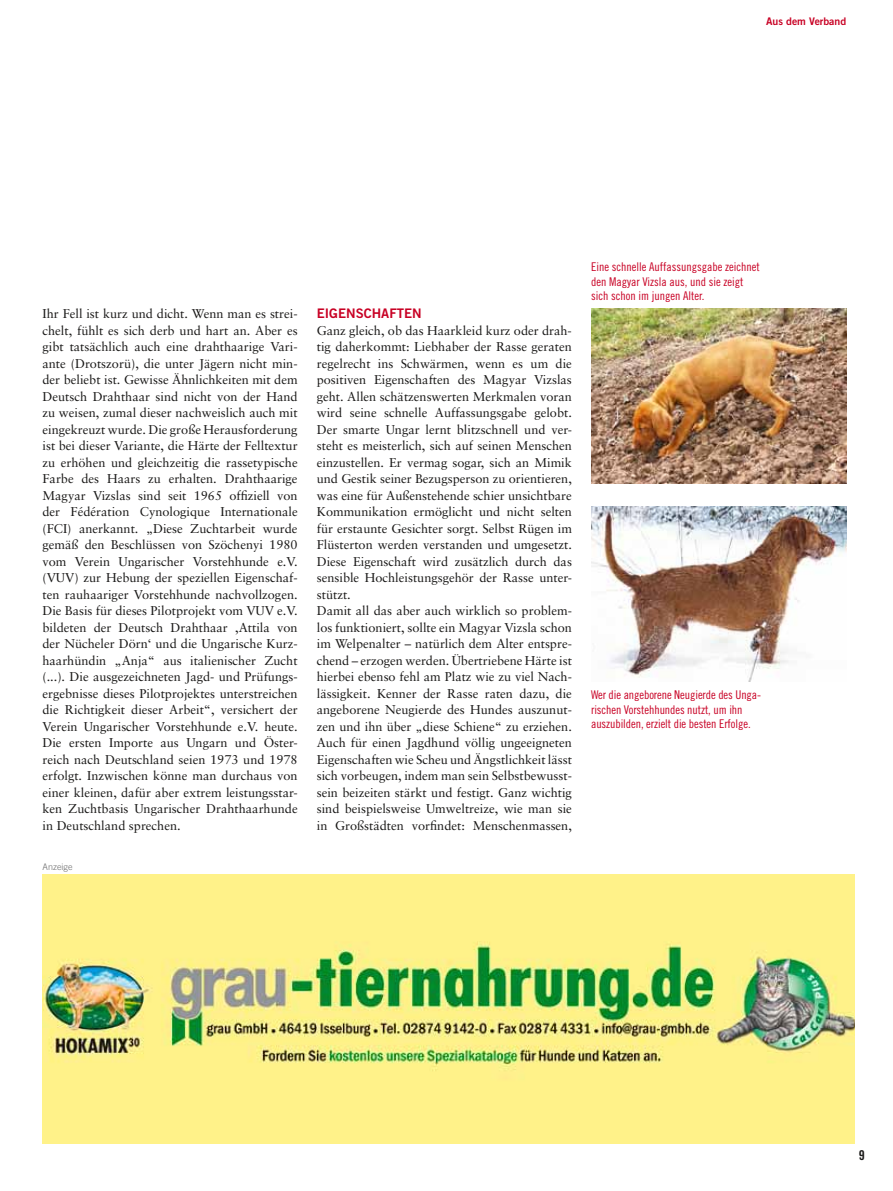
<style>
.page{position:relative;width:893px;height:1191px;background:#fff}
.page>*{position:absolute;margin:0;border:0;box-sizing:border-box;transform-origin:0 0}
.t1{font:13.5px "Trade Gothic Bold Cond Twenty";color:#181716}
.t2{font:13.2px "Trade Gothic Bold Two";color:#c80024}
.t3{font:12.75px/16.5px "Sabon";color:#181716;text-align:justify}
.t4{font:12px/14.4px "Trade Gothic Cond Eighteen";letter-spacing:-.005em;color:#c80024}
.t5{font:10.5px "Trade Gothic Bold Two";color:#c80024}
.t6{font:300 9px "Trade Gothic";color:#6e6e6e}
</style>
<div class="page">
<img style="left:591px;top:309px;width:255px;height:174px">
<img style="left:591px;top:507px;width:255px;height:174px">
<img style="left:43px;top:874px;width:812px;height:269px">
<p class="t5" style="left:766px;top:14px;width:82px">Aus dem Verband</p>
<p class="t3" style="left:43px;top:305px;width:257px">Ihr Fell ist kurz und dicht. Wenn man es strei&shy;chelt, fühlt es sich derb und hart an. Aber es gibt tatsächlich auch eine drahthaarige Vari&shy;ante (Drotszorü), die unter Jägern nicht min&shy;der beliebt ist. Gewisse Ähnlichkeiten mit dem Deutsch Drahthaar sind nicht von der Hand zu weisen, zumal dieser nachweislich auch mit eingekreuzt wurde. Die große Herausforderung ist bei dieser Variante, die Härte der Felltextur zu erhöhen und gleichzeitig die rassetypische Farbe des Haars zu erhalten. Drahthaarige Magyar Vizslas sind seit 1965 offiziell von der Fédération Cynologique Internationale (FCI) anerkannt. „Diese Zuchtarbeit wurde gemäß den Beschlüssen von Szöchenyi 1980 vom Verein Ungarischer Vorstehhunde e.V. (VUV) zur Hebung der speziellen Eigenschaf&shy;ten rauhaariger Vorstehhunde nachvollzogen.<br>Die Basis für dieses Pilotprojekt vom VUV e.V. bildeten der Deutsch Drahthaar ,Attila von der Nücheler Dörn‘ und die Ungarische Kurz&shy;haarhündin „Anja“ aus italienischer Zucht (...). Die ausgezeichneten Jagd- und Prüfungs&shy;ergebnisse dieses Pilotprojektes unterstreichen die Richtigkeit dieser Arbeit“, versichert der Verein Ungarischer Vorstehhunde e.V. heute.<br>Die ersten Importe aus Ungarn und Öster&shy;reich nach Deutschland seien 1973 und 1978 erfolgt. Inzwischen könne man durchaus von einer kleinen, dafür aber extrem leistungsstar&shy;ken Zuchtbasis Ungarischer Drahthaarhunde in Deutschland sprechen.</p>
<p class="t2" style="left:317px;top:305px;width:106px">Eigenschaften</p>
<p class="t3" style="left:317px;top:322px;width:257px;text-align:left">Ganz gleich, ob das Haarkleid kurz oder drah&shy;tig daherkommt: Liebhaber der Rasse geraten regelrecht ins Schwärmen, wenn es um die positiven Eigenschaften des Magyar Vizslas geht. Allen schätzenswerten Merkmalen voran wird seine schnelle Auffassungsgabe gelobt.<br>Der smarte Ungar lernt blitzschnell und ver&shy;steht es meisterlich, sich auf seinen Menschen einzustellen. Er vermag sogar, sich an Mimik und Gestik seiner Bezugsperson zu orientieren, was eine für Außenstehende schier unsichtbare Kommunikation ermöglicht und nicht selten für erstaunte Gesichter sorgt. Selbst Rügen im Flüsterton werden verstanden und umgesetzt.<br>Diese Eigenschaft wird zusätzlich durch das sensible Hochleistungsgehör der Rasse unter&shy;stützt.<br>Damit all das aber auch wirklich so problem&shy;los funktioniert, sollte ein Magyar Vizsla schon im Welpenalter – natürlich dem Alter entspre&shy;chend – erzogen werden. Übertriebene Härte ist hierbei ebenso fehl am Platz wie zu viel Nach&shy;lässigkeit. Kenner der Rasse raten dazu, die angeborene Neugierde des Hundes auszunut&shy;zen und ihn über „diese Schiene“ zu erziehen.<br>Auch für einen Jagdhund völlig ungeeigneten Eigenschaften wie Scheu und Ängstlichkeit lässt sich vorbeugen, indem man sein Selbstbewusst&shy;sein beizeiten stärkt und festigt. Ganz wichtig sind beispielsweise Umweltreize, wie man sie in Großstädten vorfindet: Menschenmassen,</p>
<p class="t6" style="left:43px;top:861px;width:31px">Anzeige</p>
<p class="t4" style="left:591px;top:260px;width:170px">Eine schnelle Auffassungsgabe zeichnet den Magyar Vizsla aus, und sie zeigt sich schon im jungen Alter.</p>
<p class="t4" style="left:591px;top:687px;width:172px">Wer die angeborene Neugierde des Unga&shy;rischen Vorstehhundes nutzt, um ihn auszubilden, erzielt die besten Erfolge.</p>
<p class="t1" style="left:859px;top:1146px;width:7px">9</p>
</div>
